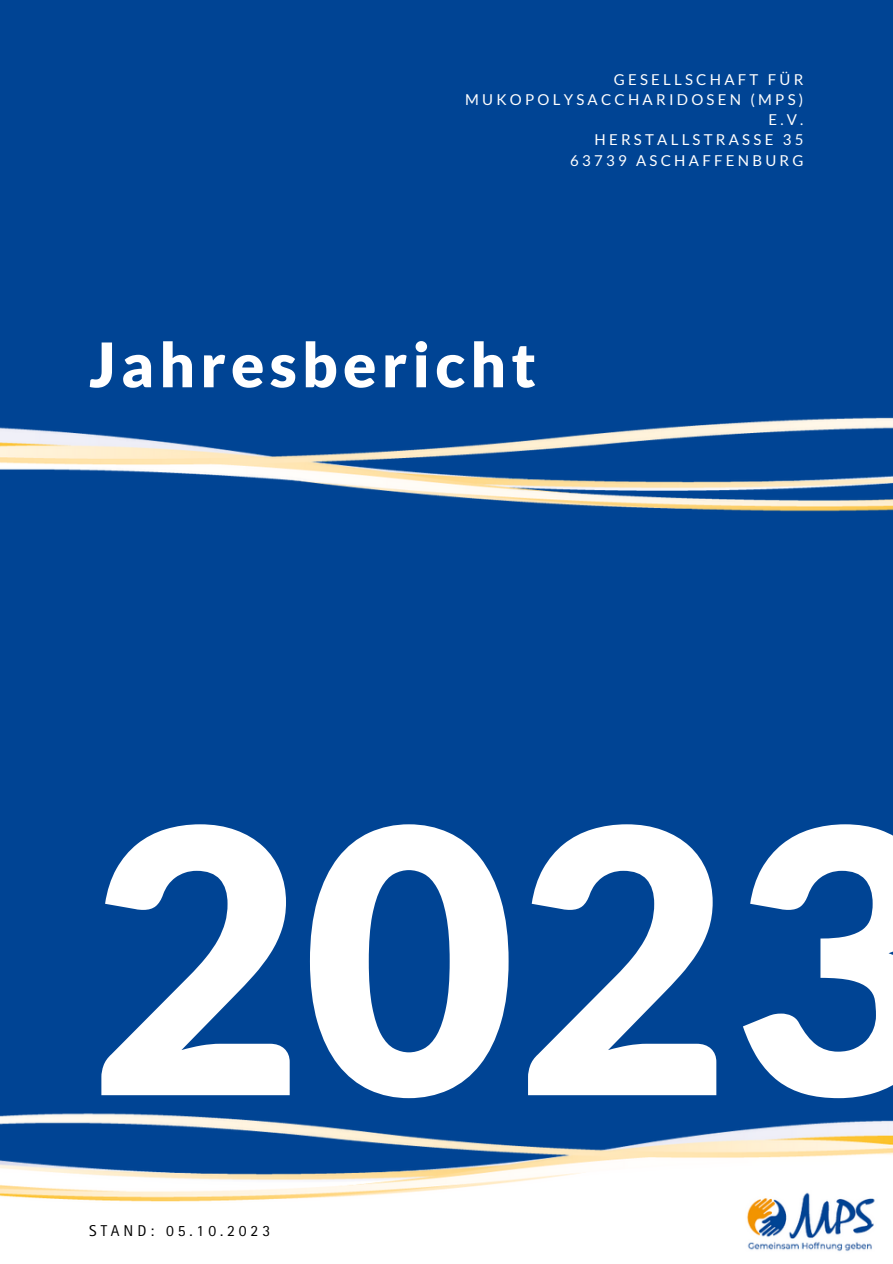
<style>
.page{position:relative;width:893px;height:1264px;background:#fff}
.page>*{position:absolute;margin:0;border:0;box-sizing:border-box;transform-origin:0 0}
.t1{font:900 367.65px "Lato";color:#fff}
.t2{font:900 61.5px "Lato";letter-spacing:.085em;color:#fff}
.t3{font:15.75px "Rotis Sans Serif Std";letter-spacing:.245em;color:#000}
.t4{font:15px/20.2px "Lato";letter-spacing:.215em;color:#fff;text-align:right}
</style>
<div class="page">
<div style="left:0;top:0;width:892px;height:1262px;background:#004494"></div>
<img style="left:0;top:1113px;width:892px;height:149px">
<img style="left:0;top:417px;width:892px;height:95px">
<p class="t4" style="left:613px;top:69px;width:191px">GESELLSCHAFT FÜR</p>
<p class="t4" style="left:465px;top:89px;width:340px">MUKOPOLYSACCHARIDOSEN (MPS)<br>E.V.</p>
<p class="t4" style="left:594px;top:129px;width:210px">HERSTALLSTRASSE 35</p>
<p class="t4" style="left:570px;top:150px;width:235px">63739 ASCHAFFENBURG</p>
<p class="t2" style="left:89px;top:326px;width:448px">Jahresbericht</p>
<p class="t1" style="left:89px;top:732px;width:854px">2023</p>
<p class="t3" style="left:89px;top:1224px;width:182px">STAND: 05.10.2023</p>
</div>
